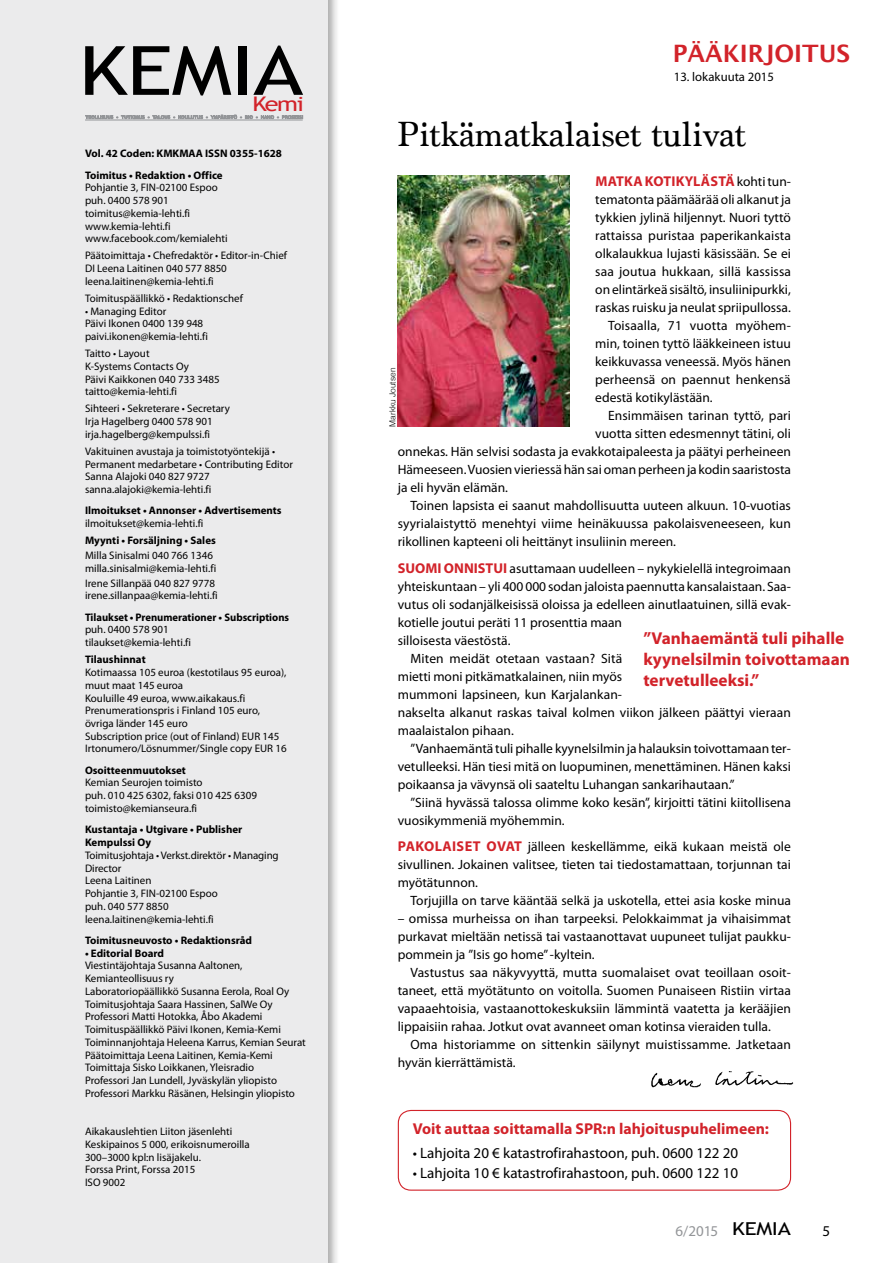
<style>
.page{position:relative;width:893px;height:1263px;background:#fff}
.page>*{position:absolute;margin:0;border:0;box-sizing:border-box;transform-origin:0 0}
.t1{font:67.95px "Trebuchet MS";letter-spacing:-.01em;color:#000;scale:1.25 1}
.t2{font:36px "Marion";color:#000}
.t3{font:600 24px "Lucida Sans";color:#d2232a}
.t4{font:20.1px "Trebuchet MS";color:#d2232a;scale:1.25 1}
.t5{font:700 17.25px/21px "Myriad Pro";color:#d2232a}
.t6{font:700 15.75px "Myriad Pro";color:#d2232a}
.t7{font:15px "Myriad Pro";color:#000}
.t8{font:15px "Myriad Pro";color:#939598}
.t9{font:700 14.25px "Myriad Pro";letter-spacing:.015em;color:#d2232a}
.t10{font:13.5px/18px "Myriad Pro";color:#000;text-align:justify}
.t11{font:12.75px "Myriad Pro";color:#000}
.t12{font:10.95px/12.8px "Myriad Pro";color:#000}
.t13{font:700 10.95px/21.3px "Myriad Pro";color:#000}
.t14{font:300 8.4px "Helvetica";color:#000}
.s1{font-weight:400;font-size:13.5px;color:#000}
.s2{font-weight:700;font-size:14.25px;color:#d2232a}
.s3{font-family:"Trebuchet MS";font-size:17.85px;color:#000}
</style>
<div class="page">
<div style="left:0;top:0;width:340px;height:1263px;background:#000;opacity:.35"></div>
<div style="left:0;top:0;width:327px;height:1263px;background:#ebebec"></div>
<hr style="left:85px;top:120px;width:218px;height:1px;background:#939598">
<svg style="left:85px;top:115px;width:218px;height:4px"></svg>
<img style="left:651px;top:1071px;width:143px;height:17px">
<img style="left:398px;top:175px;width:172px;height:252px">
<div style="left:398px;top:1110px;width:393px;height:81px;border:1px solid #d2232a;border-radius:13px"></div>
<h1 class="t1" style="left:79px;top:31px;width:181px">KEMIA</h1>
<h3 class="t4" style="left:252px;top:92px;width:43px">Kemi</h3>
<p class="t13" style="left:85px;top:143px;width:198px">Vol. 42 Coden: KMKMAA ISSN 0355-1628<br>Toimitus • Redaktion • Office</p>
<p class="t12" style="left:85px;top:182px;width:144px">Pohjantie 3, FIN-02100 Espoo puh. 0400 578 901 toimitus@kemia-lehti.fi www.kemia-lehti.fi www.facebook.com/kemialehti</p>
<p class="t12" style="left:85px;top:250px;width:203px">Päätoimittaja • Chefredaktör • Editor-in-Chief<br>DI Leena Laitinen 040 577 8850 leena.laitinen@kemia-lehti.fi</p>
<p class="t12" style="left:85px;top:292px;width:159px">Toimituspäällikkö • Redaktionschef</p>
<p class="t12" style="left:85px;top:305px;width:124px">• Managing Editor<br>Päivi Ikonen 0400 139 948 paivi.ikonen@kemia-lehti.fi</p>
<p class="t12" style="left:85px;top:347px;width:136px">Taitto • Layout<br>K-Systems Contacts Oy<br>Päivi Kaikkonen 040 733 3485 taitto@kemia-lehti.fi</p>
<p class="t12" style="left:85px;top:403px;width:146px">Sihteeri • Sekreterare • Secretary<br>Irja Hagelberg 0400 578 901 irja.hagelberg@kempulssi.fi</p>
<p class="t12" style="left:85px;top:445px;width:209px">Vakituinen avustaja ja toimistotyöntekijä • Permanent medarbetare • Contributing Editor Sanna Alajoki 040 827 9727 sanna.alajoki@kemia-lehti.fi</p>
<p class="t13" style="left:85px;top:500px;width:198px">Ilmoitukset • Annonser • Advertisements</p>
<p class="t12" style="left:85px;top:517px;width:120px">ilmoitukset@kemia-lehti.fi</p>
<p class="t13" style="left:85px;top:530px;width:132px">Myynti • Forsäljning • Sales</p>
<p class="t12" style="left:85px;top:549px;width:133px">Milla Sinisalmi 040 766 1346 milla.sinisalmi@kemia-lehti.fi</p>
<p class="t12" style="left:85px;top:577px;width:134px">Irene Sillanpää 040 827 9778 irene.sillanpaa@kemia-lehti.fi</p>
<p class="t13" style="left:85px;top:606px;width:206px">Tilaukset • Prenumerationer • Subscriptions</p>
<p class="t12" style="left:85px;top:624px;width:108px">puh. 0400 578 901 tilaukset@kemia-lehti.fi</p>
<p class="t13" style="left:85px;top:649px;width:62px">Tilaushinnat</p>
<p class="t12" style="left:85px;top:666px;width:203px">Kotimaassa 105 euroa (kestotilaus 95 euroa), muut maat 145 euroa<br>Kouluille 49 euroa, www.aikakaus.fi Prenumerationspris i Finland 105 euro, övriga länder 145 euro<br>Subscription price (out of Finland) EUR 145<br>Irtonumero/Lösnummer/Single copy EUR 16</p>
<p class="t13" style="left:85px;top:759px;width:102px">Osoitteenmuutokset</p>
<p class="t12" style="left:85px;top:777px;width:173px">Kemian Seurojen toimisto<br>puh. 010 425 6302, faksi 010 425 6309 toimisto@kemianseura.fi</p>
<p class="t13" style="left:85px;top:823px;width:159px;line-height:12.8px">Kustantaja • Utgivare • Publisher<br>Kempulssi Oy</p>
<p class="t12" style="left:85px;top:849px;width:195px">Toimitusjohtaja • Verkst.direktör • Managing<br>Director<br>Leena Laitinen<br>Pohjantie 3, FIN-02100 Espoo<br>puh. 040 577 8850 leena.laitinen@kemia-lehti.fi</p>
<p class="t13" style="left:85px;top:929px;width:169px">Toimitusneuvosto • Redaktionsråd</p>
<p class="t13" style="left:85px;top:942px;width:81px">• Editorial Board</p>
<p class="t12" style="left:85px;top:959px;width:222px">Viestintäjohtaja Susanna Aaltonen, Kemianteollisuus ry<br>Laboratoriopäällikkö Susanna Eerola, Roal Oy Toimitusjohtaja Saara Hassinen, SalWe Oy Professori Matti Hotokka, Åbo Akademi Toimituspäällikkö Päivi Ikonen, Kemia-Kemi Toiminnanjohtaja Heleena Karrus, Kemian Seurat Päätoimittaja Leena Laitinen, Kemia-Kemi Toimittaja Sisko Loikkanen, Yleisradio<br>Professori Jan Lundell, Jyväskylän yliopisto Professori Markku Räsänen, Helsingin yliopisto</p>
<p class="t12" style="left:85px;top:1125px;width:166px">Aikakauslehtien Liiton jäsenlehti<br>Keskipainos 5 000, erikoisnumeroilla<br>300–3000 kpl:n lisäjakelu.<br>Forssa Print, Forssa 2015<br>ISO 9002</p>
<h3 class="t3" style="left:673px;top:40px;width:179px">PÄÄKIRJOITUS</h3>
<p class="t11" style="left:674px;top:70px;width:102px">13. lokakuuta 2015</p>
<h2 class="t2" style="left:397px;top:113px;width:351px">Pitkämatkalaiset tulivat</h2>
<p class="t9" style="left:595px;top:173px;width:197px">MATKA KOTIKYLÄSTÄ <span class="s1">kohti tun-</span></p>
<p class="t10" style="left:595px;top:191px;width:197px">tematonta päämäärää oli alkanut ja</p>
<p class="t10" style="left:595px;top:209px;width:197px">tykkien jylinä hiljennyt. Nuori tyttö</p>
<p class="t10" style="left:595px;top:227px;width:197px">rattaissa puristaa paperikankaista</p>
<p class="t10" style="left:595px;top:245px;width:197px">olkalaukkua lujasti käsissään. Se ei</p>
<p class="t10" style="left:595px;top:263px;width:197px">saa joutua hukkaan, sillä kassissa</p>
<p class="t10" style="left:595px;top:281px;width:197px">on elintärkeä sisältö, insuliinipurkki,</p>
<p class="t10" style="left:595px;top:299px;width:197px">raskas ruisku ja neulat spriipullossa.</p>
<p class="t10" style="left:608px;top:317px;width:184px">Toisaalla, 71 vuotta myöhem-</p>
<p class="t10" style="left:595px;top:335px;width:197px">min, toinen tyttö lääkkeineen istuu</p>
<p class="t10" style="left:595px;top:353px;width:197px">keikkuvassa veneessä. Myös hänen</p>
<p class="t10" style="left:595px;top:371px;width:197px">perheensä on paennut henkensä</p>
<p class="t10" style="left:595px;top:389px;width:119px">edestä kotikylästään.</p>
<p class="t10" style="left:608px;top:407px;width:184px">Ensimmäisen tarinan tyttö, pari</p>
<p class="t10" style="left:595px;top:425px;width:197px">vuotta sitten edesmennyt tätini, oli</p>
<p class="t10" style="left:398px;top:443px;width:395px">onnekas. Hän selvisi sodasta ja evakkotaipaleesta ja päätyi perheineen</p>
<p class="t10" style="left:398px;top:461px;width:395px">Hämeeseen. Vuosien vieriessä hän sai oman perheen ja kodin saaristosta</p>
<p class="t10" style="left:398px;top:479px;width:112px">ja eli hyvän elämän.</p>
<p class="t10" style="left:411px;top:497px;width:382px">Toinen lapsista ei saanut mahdollisuutta uuteen alkuun. 10-vuotias</p>
<p class="t10" style="left:398px;top:515px;width:395px">syyrialaistyttö menehtyi viime heinäkuussa pakolaisveneeseen, kun</p>
<p class="t10" style="left:398px;top:533px;width:280px">rikollinen kapteeni oli heittänyt insuliinin mereen.</p>
<p class="t10" style="left:398px;top:559px;width:395px"><span class="s2">SUOMI ONNISTUI</span> asuttamaan uudelleen – nykykielellä integroimaan</p>
<p class="t10" style="left:398px;top:577px;width:395px">yhteiskuntaan – yli 400 000 sodan jaloista paennutta kansalaistaan. Saa-</p>
<p class="t10" style="left:398px;top:595px;width:395px">vutus oli sodanjälkeisissä oloissa ja edelleen ainutlaatuinen, sillä evak-</p>
<p class="t10" style="left:398px;top:613px;width:226px">kotielle joutui peräti 11 prosenttia maan</p>
<p class="t10" style="left:398px;top:631px;width:114px">silloisesta väestöstä.</p>
<p class="t10" style="left:411px;top:649px;width:213px">Miten meidät otetaan vastaan? Sitä</p>
<p class="t10" style="left:398px;top:667px;width:226px">mietti moni pitkämatkalainen, niin myös</p>
<p class="t10" style="left:398px;top:685px;width:226px">mummoni lapsineen, kun Karjalankan-</p>
<p class="t10" style="left:398px;top:703px;width:395px">nakselta alkanut raskas taival kolmen viikon jälkeen päättyi vieraan</p>
<p class="t10" style="left:398px;top:721px;width:118px">maalaistalon pihaan.</p>
<p class="t10" style="left:411px;top:739px;width:382px">”Vanhaemäntä tuli pihalle kyynelsilmin ja halauksin toivottamaan ter-</p>
<p class="t10" style="left:398px;top:757px;width:395px">vetulleeksi. Hän tiesi mitä on luopuminen, menettäminen. Hänen kaksi</p>
<p class="t10" style="left:398px;top:775px;width:338px">poikaansa ja vävynsä oli saateltu Luhangan sankarihautaan.”</p>
<p class="t10" style="left:411px;top:793px;width:382px">”Siinä hyvässä talossa olimme koko kesän”, kirjoitti tätini kiitollisena</p>
<p class="t10" style="left:398px;top:811px;width:168px">vuosikymmeniä myöhemmin.</p>
<p class="t10" style="left:398px;top:838px;width:395px"><span class="s2">PAKOLAISET OVAT</span> jälleen keskellämme, eikä kukaan meistä ole sivullinen. Jokainen valitsee, tieten tai tiedostamattaan, torjunnan tai myötätunnon.</p>
<p class="t10" style="left:411px;top:892px;width:382px">Torjujilla on tarve kääntää selkä ja uskotella, ettei asia koske minua</p>
<p class="t10" style="left:398px;top:910px;width:395px">– omissa murheissa on ihan tarpeeksi. Pelokkaimmat ja vihaisimmat purkavat mieltään netissä tai vastaanottavat uupuneet tulijat paukku&shy;pommein ja ”Isis go home” -kyltein.</p>
<p class="t10" style="left:398px;top:964px;width:395px;text-indent:13px">Vastustus saa näkyvyyttä, mutta suomalaiset ovat teoillaan osoit&shy;taneet, että myötätunto on voitolla. Suomen Punaiseen Ristiin virtaa vapaaehtoisia, vastaanottokeskuksiin lämmintä vaatetta ja kerääjien lippaisiin rahaa. Jotkut ovat avanneet oman kotinsa vieraiden tulla.</p>
<p class="t10" style="left:398px;top:1036px;width:395px;text-indent:13px">Oma historiamme on sittenkin säilynyt muistissamme. Jatketaan hyvän kierrättämistä.</p>
<p class="t14" style="left:386px;top:427px;width:60px;rotate:-90deg">Markku Joutsen</p>
<p class="t5" style="left:643px;top:628px;width:208px">”Vanhaemäntä tuli pihalle kyynelsilmin toivottamaan tervetulleeksi.”</p>
<p class="t6" style="left:413px;top:1120px;width:358px">Voit auttaa soittamalla SPR:n lahjoituspuhelimeen:</p>
<p class="t7" style="left:413px;top:1144px;width:327px">• Lahjoita 20 € katastrofirahastoon, puh. 0600 122 20</p>
<p class="t7" style="left:413px;top:1164px;width:327px">• Lahjoita 10 € katastrofirahastoon, puh. 0600 122 10</p>
<p class="t8" style="left:676px;top:1222px;width:117px">6/2015 <span class="s3">KEMIA</span></p>
<p class="t7" style="left:823px;top:1222px;width:9px">5</p>
</div>
